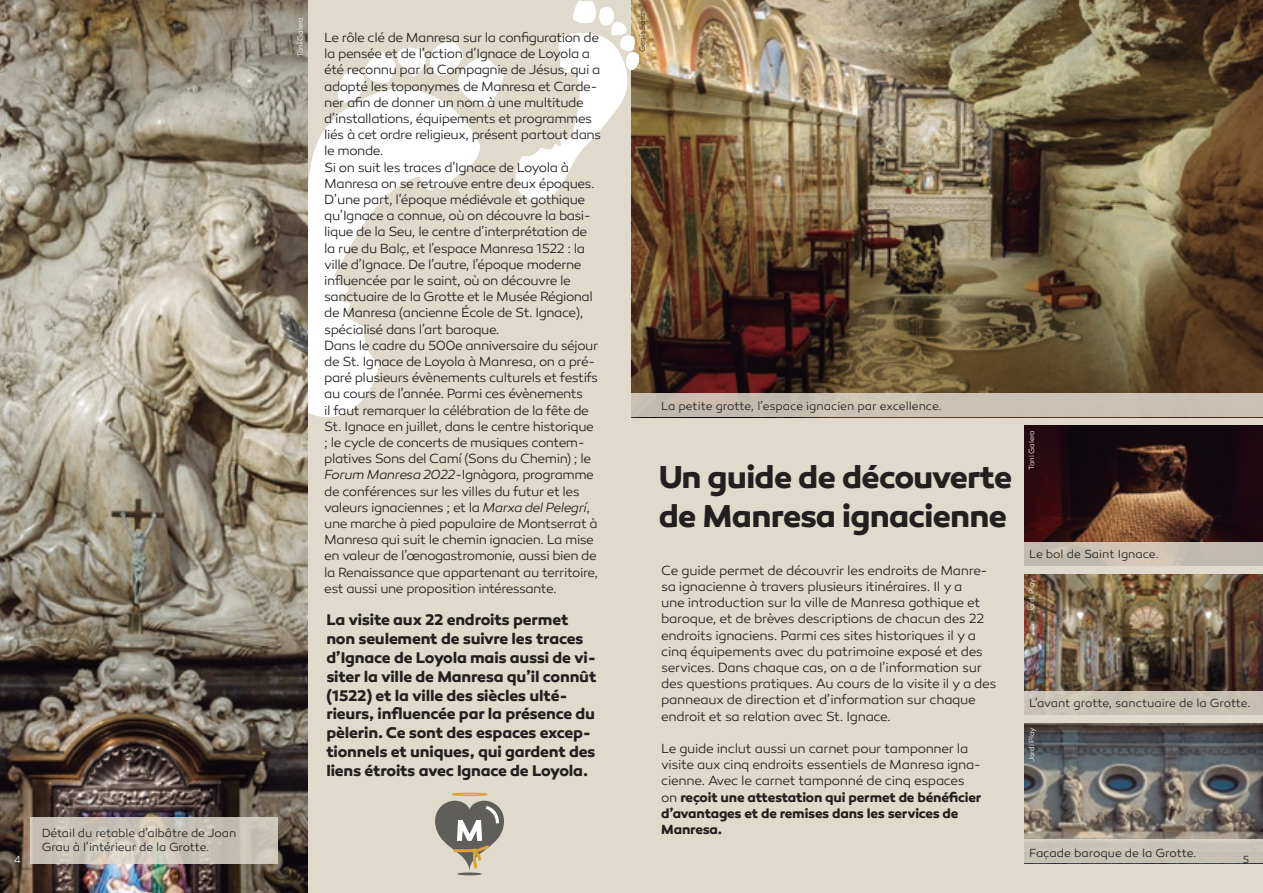
<style>
.page{position:relative;width:1263px;height:893px;background:#dfdacc}
.page>*{position:absolute;margin:0;border:0;box-sizing:border-box;transform-origin:0 0}
.t1{font:700 32.25px/38.7px "Canaro";letter-spacing:-.025em;color:#231f20}
.t2{font:700 15.75px/18.9px "Canaro";letter-spacing:-.015em;color:#231f20}
.t3{font:300 13.5px/16.2px "Canaro";letter-spacing:-.035em;color:#231f20}
.t4{font:300 12px/13.5px "Canaro";letter-spacing:-.01em;color:#231f20}
.t5{font:300 10.5px "Canaro";color:#fff}
.t6{font:300 10.5px "Canaro";color:#231f20}
.t7{font:300 7.5px "Canaro";letter-spacing:-.015em;color:#fff}
.t8{font:300 7.5px "Canaro";letter-spacing:-.015em;color:#231f20}
.s1{font-style:italic}
.s2{font-weight:700}
</style>
<div class="page">
<img style="left:631px;top:0;width:632px;height:393px">
<img style="left:1024px;top:426px;width:239px;height:116px">
<img style="left:1024px;top:574px;width:239px;height:117px">
<img style="left:1024px;top:723px;width:239px;height:116px">
<svg style="left:515px;top:0;width:132px;height:202px"></svg>
<svg style="left:307px;top:75px;width:173px;height:362px"></svg>
<svg style="left:334px;top:42px;width:170px;height:69px"></svg>
<img style="left:0;top:0;width:307px;height:893px">
<svg style="left:30px;top:817px;width:247px;height:46px;fill:#c8c1b6"></svg>
<svg style="left:435px;top:801px;width:69px;height:74px"></svg>
<div style="left:452px;top:793px;width:35px;height:3px;border:2px solid #daa33b;border-radius:50%"></div>
<div style="left:631px;top:393px;width:632px;height:24px;background:#c9c1b1"></div>
<svg style="left:1024px;top:542px;width:239px;height:24px;background:#c7beb0"></svg>
<div style="left:1024px;top:691px;width:239px;height:23px;background:#c8c1b3"></div>
<div style="left:1024px;top:839px;width:239px;height:24px;background:#c8c2b6"></div>
<p class="t7" style="left:296px;top:57px;width:42px;rotate:-90deg">Toni Galera</p>
<p class="t8" style="left:638px;top:52px;width:41px;rotate:-90deg">Genís Saez</p>
<p class="t3" style="left:324px;top:30px;width:278px">Le rôle clé de Manresa sur la configuration de la pensée et de l’action d’Ignace de Loyola a été reconnu par la Compagnie de Jésus, qui a adopté les toponymes de Manresa et Carde&shy;ner afin de donner un nom à une multitude d’installations, équipements et programmes liés à cet ordre religieux, présent partout dans le monde.<br>Si on suit les traces d’Ignace de Loyola à Manresa on se retrouve entre deux époques.<br>D’une part, l’époque médiévale et gothique qu’Ignace a connue, où on découvre la basi&shy;lique de la Seu, le centre d’interprétation de la rue du Balç, et l’espace Manresa 1522 : la ville d’Ignace. De l’autre, l’époque moderne influencée par le saint, où on découvre le sanctuaire de la Grotte et le Musée Régional de Manresa (ancienne École de St. Ignace), spécialisé dans l’art baroque.<br>Dans le cadre du 500e anniversaire du séjour de St. Ignace de Loyola à Manresa, on a pré&shy;paré plusieurs évènements culturels et festifs au cours de l’année. Parmi ces évènements<br>il faut remarquer la célébration de la fête de St. Ignace en juillet, dans le centre historique<br>; le cycle de concerts de musiques contem&shy;platives Sons del Camí (Sons du Chemin) ; le <span class="s1">Forum Manresa 2022</span>-Ignàgora, programme de conférences sur les villes du futur et les valeurs ignaciennes ; et la <span class="s1">Marxa del Pelegrí</span>, une marche à pied populaire de Montserrat à Manresa qui suit le chemin ignacien. La mise en valeur de l’œnogastromonie, aussi bien de la Renaissance que appartenant au territoire, est aussi une proposition intéressante.</p>
<p class="t4" style="left:661px;top:399px;width:282px">La petite grotte, l’espace ignacien par excellence.</p>
<p class="t7" style="left:1027px;top:470px;width:42px;rotate:-90deg">Toni Galera</p>
<h1 class="t1" style="left:659px;top:458px;width:355px">Un guide de découverte de Manresa ignacienne</h1>
<p class="t4" style="left:1029px;top:548px;width:131px">Le bol de Saint Ignace.</p>
<p class="t3" style="left:661px;top:562px;width:337px">Ce guide permet de découvrir les endroits de Manre&shy;sa ignacienne à travers plusieurs itinéraires. Il y a<br>une introduction sur la ville de Manresa gothique et baroque, et de brèves descriptions de chacun des 22 endroits ignaciens. Parmi ces sites historiques il y a cinq équipements avec du patrimoine exposé et des services. Dans chaque cas, on a de l’information sur des questions pratiques. Au cours de la visite il y a des panneaux de direction et d’information sur chaque endroit et sa relation avec St. Ignace.</p>
<p class="t3" style="left:661px;top:740px;width:322px">Le guide inclut aussi un carnet pour tamponner la visite aux cinq endroits essentiels de Manresa igna&shy;cienne. Avec le carnet tamponné de cinq espaces on <span class="s2">reçoit une attestation qui permet de bénéficier d’avantages et de remises dans les services de Manresa.</span></p>
<p class="t7" style="left:1027px;top:613px;width:37px;rotate:-90deg">Jordi Play</p>
<p class="t2" style="left:326px;top:610px;width:272px">La visite aux 22 endroits permet non seulement de suivre les traces d’Ignace de Loyola mais aussi de vi&shy;siter la ville de Manresa qu’il connût (1522) et la ville des siècles ulté&shy;rieurs, influencée par la présence du pèlerin. Ce sont des espaces excep&shy;tionnels et uniques, qui gardent des liens étroits avec Ignace de Loyola.</p>
<p class="t4" style="left:1029px;top:696px;width:223px">L’avant grotte, sanctuaire de la Grotte.</p>
<p class="t7" style="left:1027px;top:762px;width:37px;rotate:-90deg">Jordi Play</p>
<p class="t4" style="left:42px;top:826px;width:196px">Détail du retable d’albâtre de Joan<br>Grau à l’intérieur de la Grotte.</p>
<p class="t4" style="left:1029px;top:847px;width:169px">Façade baroque de la Grotte.</p>
<p class="t5" style="left:14px;top:853px;width:9px">4</p>
<p class="t6" style="left:1243px;top:853px;width:8px">5</p>
</div>
